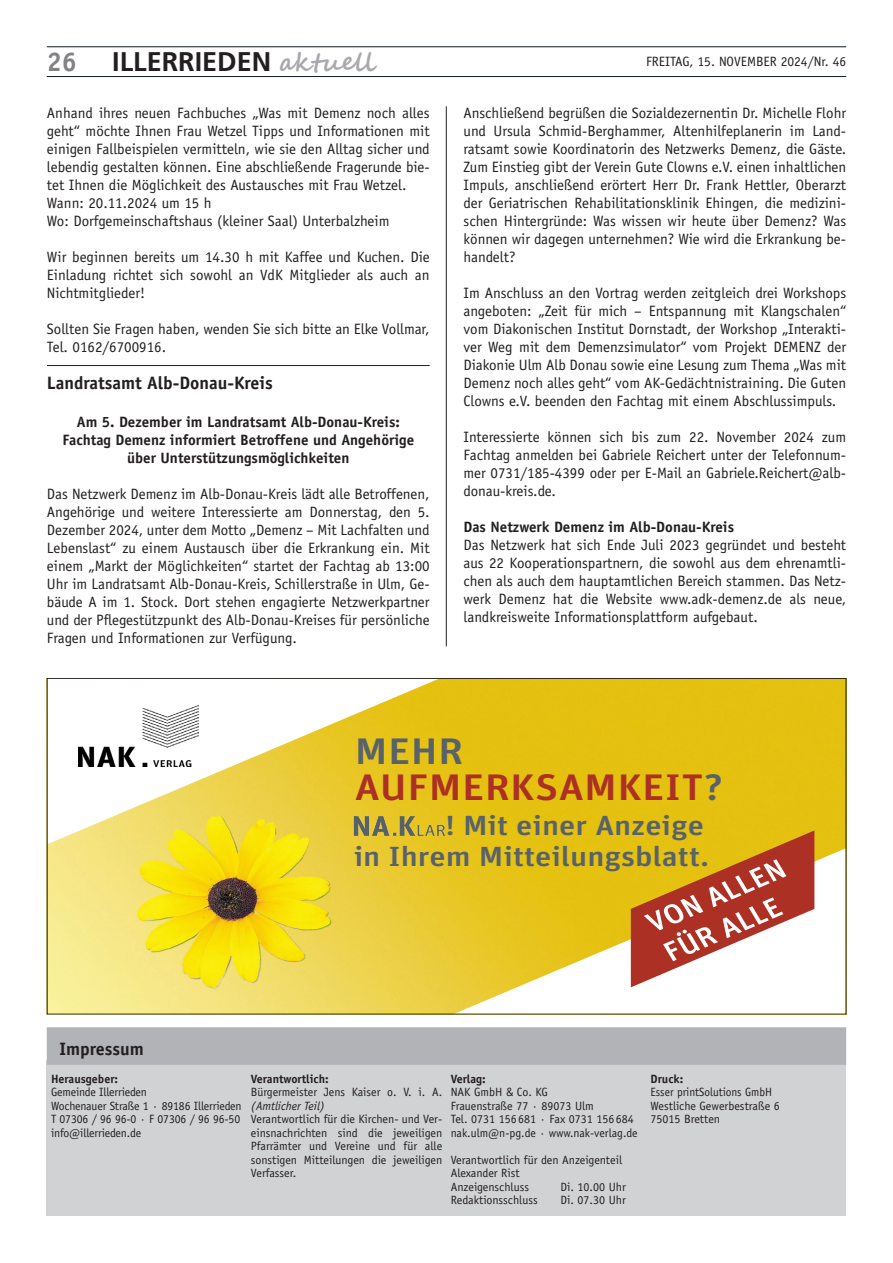
<style>
.page{position:relative;width:893px;height:1263px;background:#fff}
.page>*{position:absolute;margin:0;border:0;box-sizing:border-box;transform-origin:0 0}
.t1{font:500 36.9px/35.5px "Unit Pro";letter-spacing:.01em;color:#ac3023;scale:1.18 1}
.t2{font:500 27.6px/30.3px "Unit Pro";color:#57626b;text-align:right;scale:1.18 1}
.t3{font:700 27px "Frutiger";color:#231f20}
.t4{font:700 27px "Officina Sans";color:#808285}
.t5{font:700 18px "Officina Sans";color:#231f20}
.t6{font:15px/18px "Officina Sans";color:#231f20;text-align:justify}
.t7{font:700 15px/18px "Officina Sans";color:#231f20;text-align:center}
.t8{font:13.5px "Officina Sans";color:#231f20}
.t9{font:12px/13.5px "Officina Sans";color:#231f20}
.t10{font:12px/13.5px "Officina Sans";color:#231f20;scale:.95 1}
.t11{font:700 12px "Officina Sans";color:#231f20}
.t12{font:italic 12px "Officina Sans";color:#231f20}
.s1{font-family:"Segoe Script";font-size:25.5px;color:#a8a9ad}
.s2{color:#57626b}
</style>
<div class="page">
<hr style="left:47px;top:76px;width:799px;height:1px;background:#101a21">
<hr style="left:47px;top:47px;width:799px;height:1px;background:#101a21">
<hr style="left:446px;top:106px;width:1px;height:540px;background:#231f20">
<hr style="left:47px;top:365px;width:383px;height:1px;background:#231f20">
<div style="left:47px;top:1060px;width:799px;height:156px;background:#d1d2d4"></div>
<div style="left:47px;top:1027px;width:799px;height:38px;background:#b2b3b7"></div>
<img style="left:49px;top:680px;width:795px;height:332px">
<img style="left:440px;top:816px;width:5px;height:19px">
<svg style="left:49px;top:680px;width:391px;height:164px"></svg>
<svg style="left:453px;top:848px;width:391px;height:164px"></svg>
<img style="left:79px;top:705px;width:120px;height:61px">
<svg style="left:631px;top:830px;width:183px;height:157px"></svg>
<h3 class="t3" style="left:112px;top:46px;width:264px">ILLERRIEDEN <span class="s1">aktuell</span></h3>
<h3 class="t4" style="left:47px;top:45px;width:32px">26</h3>
<p class="t8" style="left:646px;top:53px;width:202px">FREITAG, 15. NOVEMBER 2024/Nr. 46</p>
<p class="t6" style="left:47px;top:104px;width:384px;text-align:left">Anhand ihres neuen Fachbuches „Was mit Demenz noch alles geht“ möchte Ihnen Frau Wetzel Tipps und Informationen mit einigen Fallbeispielen vermitteln, wie sie den Alltag sicher und lebendig gestalten können. Eine abschließende Fragerunde bie&shy;tet Ihnen die Möglichkeit des Austausches mit Frau Wetzel.<br>Wann: 20.11.2024 um 15 h<br>Wo: Dorfgemeinschaftshaus (kleiner Saal) Unterbalzheim</p>
<p class="t6" style="left:47px;top:248px;width:384px">Wir beginnen bereits um 14.30 h mit Kaffee und Kuchen. Die Einladung richtet sich sowohl an VdK Mitglieder als auch an Nichtmitglieder!</p>
<p class="t6" style="left:47px;top:320px;width:384px">Sollten Sie Fragen haben, wenden Sie sich bitte an Elke Vollmar,<br>Tel. 0162/6700916.</p>
<p class="t5" style="left:47px;top:372px;width:227px">Landratsamt Alb-Donau-Kreis</p>
<p class="t7" style="left:62px;top:412px;width:353px">Am 5. Dezember im Landratsamt Alb-Donau-Kreis:<br>Fachtag Demenz informiert Betroffene und Angehörige über Unterstützungsmöglichkeiten</p>
<p class="t6" style="left:47px;top:485px;width:384px">Das Netzwerk Demenz im Alb-Donau-Kreis lädt alle Betroffenen, Angehörige und weitere Interessierte am Donnerstag, den 5.<br>Dezember 2024, unter dem Motto „Demenz – Mit Lachfalten und Lebenslast“ zu einem Austausch über die Erkrankung ein. Mit einem „Markt der Möglichkeiten“ startet der Fachtag ab 13:00<br>Uhr im Landratsamt Alb-Donau-Kreis, Schillerstraße in Ulm, Ge&shy;bäude A im 1. Stock. Dort stehen engagierte Netzwerkpartner und der Pflegestützpunkt des Alb-Donau-Kreises für persönliche Fragen und Informationen zur Verfügung.</p>
<p class="t6" style="left:463px;top:104px;width:384px">Anschließend begrüßen die Sozialdezernentin Dr. Michelle Flohr und Ursula Schmid-Berghammer, Altenhilfeplanerin im Land&shy;ratsamt sowie Koordinatorin des Netzwerks Demenz, die Gäste.<br>Zum Einstieg gibt der Verein Gute Clowns e.V. einen inhaltlichen Impuls, anschließend erörtert Herr Dr. Frank Hettler, Oberarzt der Geriatrischen Rehabilitationsklinik Ehingen, die medizini&shy;schen Hintergründe: Was wissen wir heute über Demenz? Was können wir dagegen unternehmen? Wie wird die Erkrankung be&shy;handelt?</p>
<p class="t6" style="left:463px;top:284px;width:384px">Im Anschluss an den Vortrag werden zeitgleich drei Workshops angeboten: „Zeit für mich – Entspannung mit Klangschalen“ vom Diakonischen Institut Dornstadt, der Workshop „Interakti&shy;ver Weg mit dem Demenzsimulator“ vom Projekt DEMENZ der Diakonie Ulm Alb Donau sowie eine Lesung zum Thema „Was mit Demenz noch alles geht“ vom AK-Gedächtnistraining. Die Guten Clowns e.V. beenden den Fachtag mit einem Abschlussimpuls.</p>
<p class="t6" style="left:463px;top:428px;width:384px">Interessierte können sich bis zum 22. November 2024 zum Fachtag anmelden bei Gabriele Reichert unter der Telefonnum&shy;mer 0731/185-4399 oder per E-Mail an Gabriele.Reichert@alb&shy;donau-kreis.de.</p>
<p class="t7" style="left:463px;top:517px;width:272px">Das Netzwerk Demenz im Alb-Donau-Kreis</p>
<p class="t6" style="left:463px;top:536px;width:384px">Das Netzwerk hat sich Ende Juli 2023 gegründet und besteht aus 22 Kooperationspartnern, die sowohl aus dem ehrenamtli&shy;chen als auch dem hauptamtlichen Bereich stammen. Das Netz&shy;werk Demenz hat die Website www.adk-demenz.de als neue, landkreisweite Informationsplattform aufgebaut.</p>
<h1 class="t1" style="left:355px;top:732px;width:314px"><span class="s2">MEHR<br></span>AUFMERKSAMKEIT<span class="s2">?</span></h1>
<h2 class="t2" style="left:354px;top:809px;width:303px">! Mit einer Anzeige<br>in Ihrem Mitteilungsblatt.</h2>
<p class="t5" style="left:60px;top:1037px;width:86px">Impressum</p>
<p class="t11" style="left:51px;top:1071px;width:69px">Herausgeber:</p>
<p class="t9" style="left:51px;top:1085px;width:192px">Gemeinde Illerrieden<br>Wochenauer Straße 1 · 89186 Illerrieden<br>T 07306 / 96 96-0 · F 07306 / 96 96-50 info@illerrieden.de</p>
<p class="t11" style="left:251px;top:1071px;width:79px">Verantwortlich:</p>
<p class="t9" style="left:251px;top:1085px;width:193px">Bürgermeister Jens Kaiser o. V. i. A.</p>
<p class="t12" style="left:251px;top:1099px;width:76px">(Amtlicher Teil)</p>
<p class="t9" style="left:251px;top:1112px;width:193px;text-align:justify">Verantwortlich für die Kirchen- und Ver&shy;einsnachrichten sind die jeweiligen Pfarrämter und Vereine und für alle sonstigen Mitteilungen die jeweiligen Verfasser.</p>
<p class="t11" style="left:451px;top:1071px;width:37px">Verlag:</p>
<p class="t9" style="left:451px;top:1085px;width:188px">NAK GmbH &amp; Co. KG<br>Frauenstraße 77 · 89073 Ulm<br>Tel. 0731 156 681 · Fax 0731 156684 nak.ulm@n-pg.de · www.nak-verlag.de</p>
<p class="t9" style="left:451px;top:1153px;width:173px">Verantwortlich für den Anzeigenteil<br>Alexander Rist<br>Anzeigenschluss</p>
<p class="t9" style="left:560px;top:1180px;width:67px">Di. 10.00 Uhr</p>
<p class="t9" style="left:451px;top:1193px;width:88px">Redaktionsschluss</p>
<p class="t9" style="left:560px;top:1193px;width:67px">Di. 07.30 Uhr</p>
<p class="t11" style="left:651px;top:1071px;width:34px">Druck:</p>
<p class="t10" style="left:651px;top:1085px;width:137px">Esser printSolutions GmbH<br>Westliche Gewerbestraße 6<br>75015 Bretten</p>
</div>
